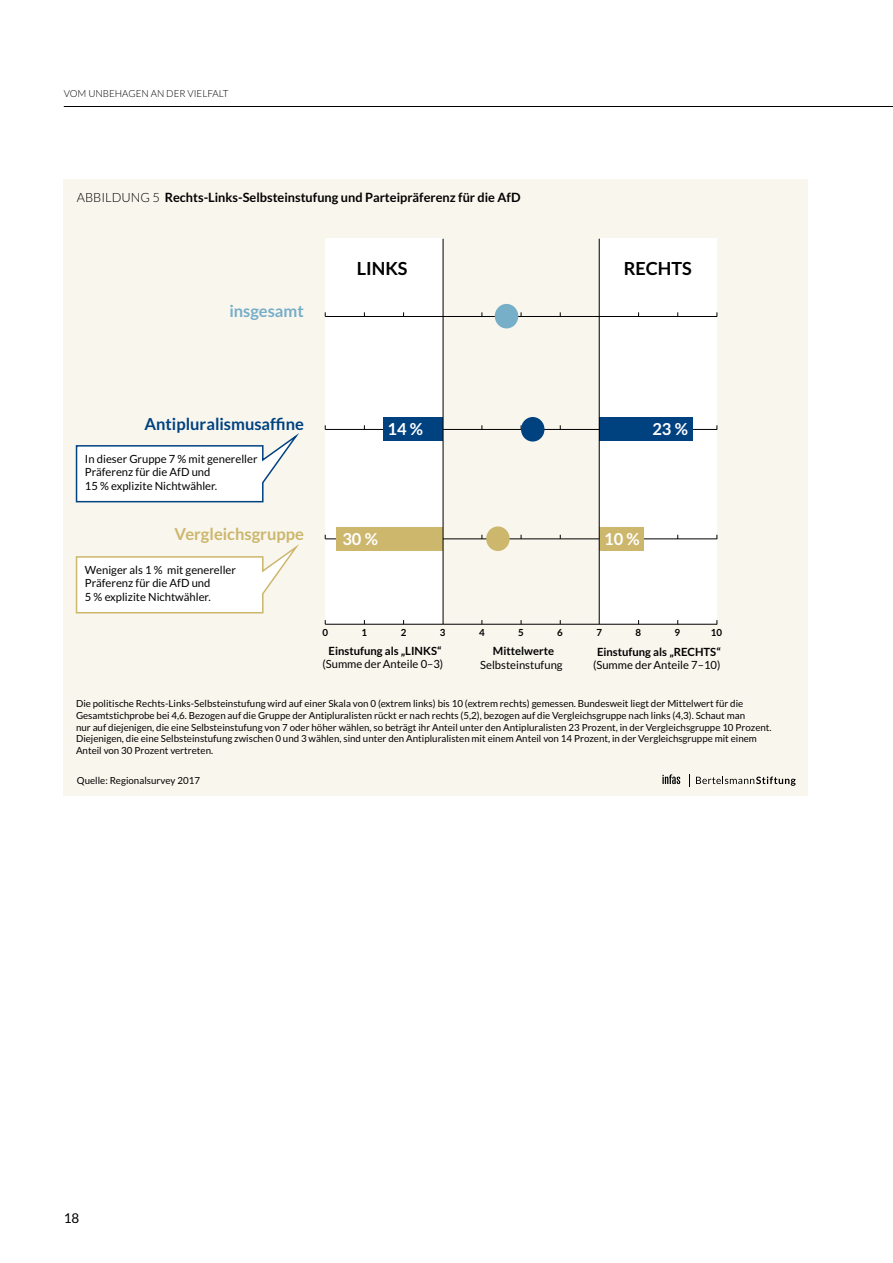
<style>
.page{position:relative;width:893px;height:1263px;background:#fff}
.page>*{position:absolute;margin:0;border:0;box-sizing:border-box;transform-origin:0 0}
.t1{font:700 18px "Lato";color:#000}
.t2{font:700 16.5px "Lato";color:#004180}
.t3{font:700 16.5px "Lato";color:#ccb76d}
.t4{font:700 16.5px "Lato";color:#fff}
.t5{font:700 16.5px "Lato";color:#77aec8}
.t6{font:13.5px "Lato";color:#000}
.t7{font:700 12.75px "Lato";color:#000}
.t8{font:11.25px/13.5px "Lato";color:#000}
.t9{font:700 11.25px "Lato";color:#000}
.t10{font:9.75px/11.7px "Lato";color:#000}
.t11{font:300 9.75px "Lato";color:#000}
.t12{font:700 9.75px "Lato";color:#000}
.s1{font-weight:300}
</style>
<div class="page">
<hr style="left:64px;top:106px;width:829px;height:1px;background:#000">
<div style="left:64px;top:179px;width:744px;height:617px;background:#f9f6ee"></div>
<div style="left:325px;top:239px;width:392px;height:385px;background:#fff"></div>
<div style="left:443px;top:239px;width:156px;height:385px;background:#f9f6ee"></div>
<hr style="left:325px;top:538px;width:392px;height:1px;background:#000">
<hr style="left:325px;top:624px;width:392px;height:1px;background:#000">
<hr style="left:325px;top:429px;width:392px;height:1px;background:#000">
<hr style="left:325px;top:316px;width:392px;height:1px;background:#000">
<svg style="left:75px;top:434px;width:223px;height:69px"></svg>
<svg style="left:75px;top:545px;width:223px;height:69px"></svg>
<svg style="left:696px;top:776px;width:100px;height:10px"></svg>
<svg style="left:689px;top:774px;width:1px;height:13px"></svg>
<svg style="left:662px;top:774px;width:18px;height:10px"></svg>
<div style="left:495px;top:304px;width:23px;height:24px;background:#77aec8;border-radius:50%"></div>
<div style="left:521px;top:417px;width:23px;height:24px;background:#004180;border-radius:50%"></div>
<div style="left:486px;top:526px;width:24px;height:25px;background:#ccb76d;border-radius:50%"></div>
<div style="left:599px;top:527px;width:45px;height:24px;background:#ccb76d"></div>
<div style="left:337px;top:527px;width:106px;height:24px;background:#ccb76d"></div>
<div style="left:384px;top:417px;width:59px;height:24px;background:#004180"></div>
<div style="left:599px;top:417px;width:94px;height:24px;background:#004180"></div>
<hr style="left:599px;top:239px;width:1px;height:385px;background:#000">
<hr style="left:443px;top:239px;width:1px;height:385px;background:#000">
<p class="t11" style="left:64px;top:88px;width:166px">VOM UNBEHAGEN AN DER VIELFALT</p>
<h3 class="t7" style="left:77px;top:190px;width:445px"><span class="s1">ABBILDUNG 5</span> Rechts-Links-Selbsteinstufung und Parteipräferenz für die AfD</h3>
<h2 class="t5" style="left:229px;top:301px;width:76px">insgesamt</h2>
<h1 class="t1" style="left:357px;top:258px;width:52px">LINKS</h1>
<h1 class="t1" style="left:624px;top:258px;width:70px">RECHTS</h1>
<h2 class="t2" style="left:144px;top:415px;width:161px">Antipluralismusaffine</h2>
<p class="t8" style="left:85px;top:452px;width:174px">In dieser Gruppe 7 % mit genereller<br>Präferenz für die AfD und<br>15 % explizite Nichtwähler.</p>
<h2 class="t3" style="left:175px;top:524px;width:131px">Vergleichsgruppe</h2>
<p class="t8" style="left:85px;top:563px;width:153px">Weniger als 1 % mit genereller<br>Präferenz für die AfD und<br>5 % explizite Nichtwähler.</p>
<h2 class="t4" style="left:387px;top:419px;width:37px">14 %</h2>
<h2 class="t4" style="left:652px;top:419px;width:37px">23 %</h2>
<h2 class="t4" style="left:342px;top:529px;width:37px">30 %</h2>
<h2 class="t4" style="left:604px;top:529px;width:37px">10 %</h2>
<p class="t12" style="left:322px;top:627px;width:7px">0</p>
<p class="t12" style="left:362px;top:627px;width:7px">1</p>
<p class="t12" style="left:401px;top:627px;width:7px">2</p>
<p class="t12" style="left:440px;top:627px;width:7px">3</p>
<p class="t12" style="left:479px;top:627px;width:7px">4</p>
<p class="t12" style="left:518px;top:627px;width:7px">5</p>
<p class="t12" style="left:557px;top:627px;width:7px">6</p>
<p class="t12" style="left:596px;top:627px;width:7px">7</p>
<p class="t12" style="left:635px;top:627px;width:7px">8</p>
<p class="t12" style="left:675px;top:627px;width:7px">9</p>
<p class="t12" style="left:711px;top:627px;width:13px">10</p>
<p class="t9" style="left:493px;top:645px;width:63px">Mittelwerte</p>
<p class="t8" style="left:480px;top:658px;width:84px">Selbsteinstufung</p>
<p class="t9" style="left:329px;top:644px;width:114px">Einstufung als „LINKS“</p>
<p class="t8" style="left:322px;top:657px;width:122px">(Summe derAnteile 0–3)</p>
<p class="t9" style="left:597px;top:645px;width:125px">Einstufung als „RECHTS“</p>
<p class="t8" style="left:593px;top:658px;width:129px">(Summe derAnteile 7–10)</p>
<p class="t10" style="left:76px;top:698px;width:697px">Die politische Rechts-Links-Selbsteinstufung wird auf einer Skala von 0 (extrem links) bis 10 (extrem rechts) gemessen. Bundesweit liegt der Mittelwert für die Gesamtstichprobe bei 4,6. Bezogen auf die Gruppe der Antipluralisten rückt er nach rechts (5,2), bezogen auf die Vergleichsgruppe nach links (4,3). Schaut man<br>nur auf diejenigen, die eine Selbsteinstufung von 7 oder höher wählen, so beträgt ihr Anteil unter den Antipluralisten 23 Prozent, in der Vergleichsgruppe 10 Prozent.<br>Diejenigen, die eine Selbsteinstufung zwischen 0 und 3 wählen, sind unter den Antipluralisten mit einem Anteil von 14 Prozent, in der Vergleichsgruppe mit einem Anteil von 30 Prozent vertreten.</p>
<p class="t10" style="left:77px;top:774px;width:125px">Quelle: Regionalsurvey 2017</p>
<h3 class="t6" style="left:64px;top:1210px;width:17px">18</h3>
</div>
